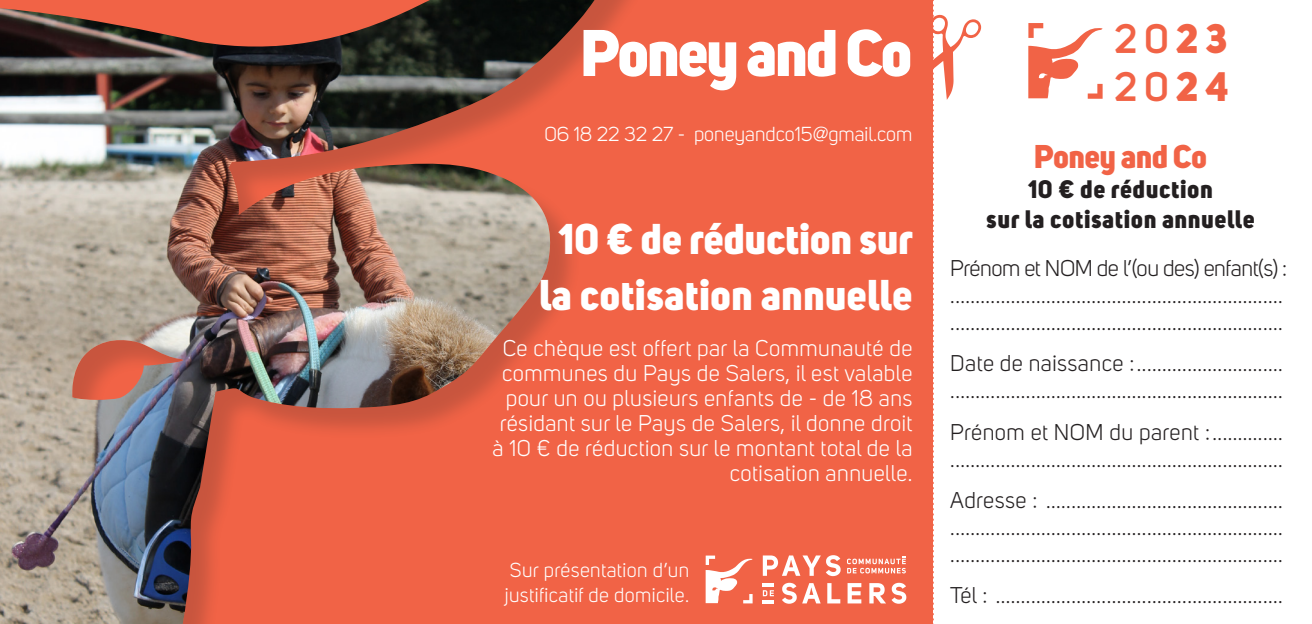
<style>
.page{position:relative;width:1312px;height:624px;background:#fff}
.page>*{position:absolute;margin:0;border:0;box-sizing:border-box;transform-origin:0 0}
.t1{font:800 65px "Uni Sans";letter-spacing:-.04em;color:#fff}
.t2{font:800 42.5px/56.2px "Uni Sans";color:#fff;text-align:center}
.t3{font:600 40.5px/48.2px "Uni Sans";color:#f16346}
.t4{font:800 32.5px "Uni Sans";letter-spacing:-.02em;color:#f16346}
.t5{font:800 25px/30px "Uni Sans";letter-spacing:.02em;color:#231f20;text-align:center}
.t6{font:22.5px/27px "Uni Sans";letter-spacing:.02em;color:#231f20}
.t7{font:22.5px/25px "Uni Sans";letter-spacing:.02em;color:#fff;text-align:right}
.t8{font:22.5px/27px "Uni Sans";letter-spacing:-.02em;color:#231f20}
.t9{font:20px/25px "Uni Sans";letter-spacing:.02em;color:#fff}
.t10{font:20px "Uni Sans";color:#fff}
.s1{font-weight:800}
</style>
<div class="page">
<div style="left:0;top:0;width:932px;height:624px;background:#f16346"></div>
<img style="left:0;top:0;width:594px;height:624px">
<svg style="left:762px;top:555px;width:78px;height:21px"></svg>
<svg style="left:782px;top:582px;width:14px;height:21px"></svg>
<svg style="left:802px;top:583px;width:18px;height:20px"></svg>
<svg style="left:827px;top:583px;width:13px;height:20px"></svg>
<svg style="left:847px;top:583px;width:14px;height:20px"></svg>
<svg style="left:869px;top:583px;width:16px;height:20px"></svg>
<svg style="left:891px;top:582px;width:15px;height:21px"></svg>
<svg style="left:762px;top:583px;width:11px;height:20px"></svg>
<svg style="left:705px;top:555px;width:47px;height:48px"></svg>
<svg style="left:847px;top:556px;width:58px;height:17px"></svg>
<svg style="left:1028px;top:23px;width:74px;height:76px"></svg>
<svg style="left:932px;top:0;width:48px;height:624px"></svg>
<h1 class="t1" style="left:579px;top:11px;width:334px">Poney and Co</h1>
<p class="t10" style="left:544px;top:123px;width:369px">06 18 22 32 27 - poneyandco15@gmail.com</p>
<h2 class="t2" style="left:539px;top:210px;width:375px">10 € de réduction sur la cotisation annuelle</h2>
<p class="t7" style="left:492px;top:336px;width:421px">Ce chèque est offert par la Communauté de communes du Pays de Salers, il est valable pour un ou plusieurs enfants de - de 18 ans résidant sur le Pays de Salers, il donne droit à 10 € de réduction sur le montant total de la cotisation annuelle.</p>
<p class="t9" style="left:505px;top:557px;width:186px">Sur présentation d’un justificatif de domicile.</p>
<h3 class="t3" style="left:1113px;top:15px;width:116px">20<span class="s1">23<br></span>20<span class="s1">24</span></h3>
<h3 class="t4" style="left:1033px;top:135px;width:175px">Poney and Co</h3>
<p class="t5" style="left:985px;top:174px;width:270px">10 € de réduction<br>sur la cotisation annuelle</p>
<p class="t8" style="left:950px;top:255px;width:338px">Prénom et NOM de l’(ou des) enfant(s) : .................................................................. ..................................................................</p>
<p class="t6" style="left:950px;top:350px;width:334px">Date de naissance :............................. ..................................................................</p>
<p class="t6" style="left:950px;top:418px;width:334px">Prénom et NOM du parent :.............. ..................................................................</p>
<p class="t6" style="left:950px;top:486px;width:334px;text-align:justify">Adresse : ............................................... .................................................................. ..................................................................</p>
<p class="t6" style="left:950px;top:582px;width:334px">Tél : .........................................................</p>
</div>
